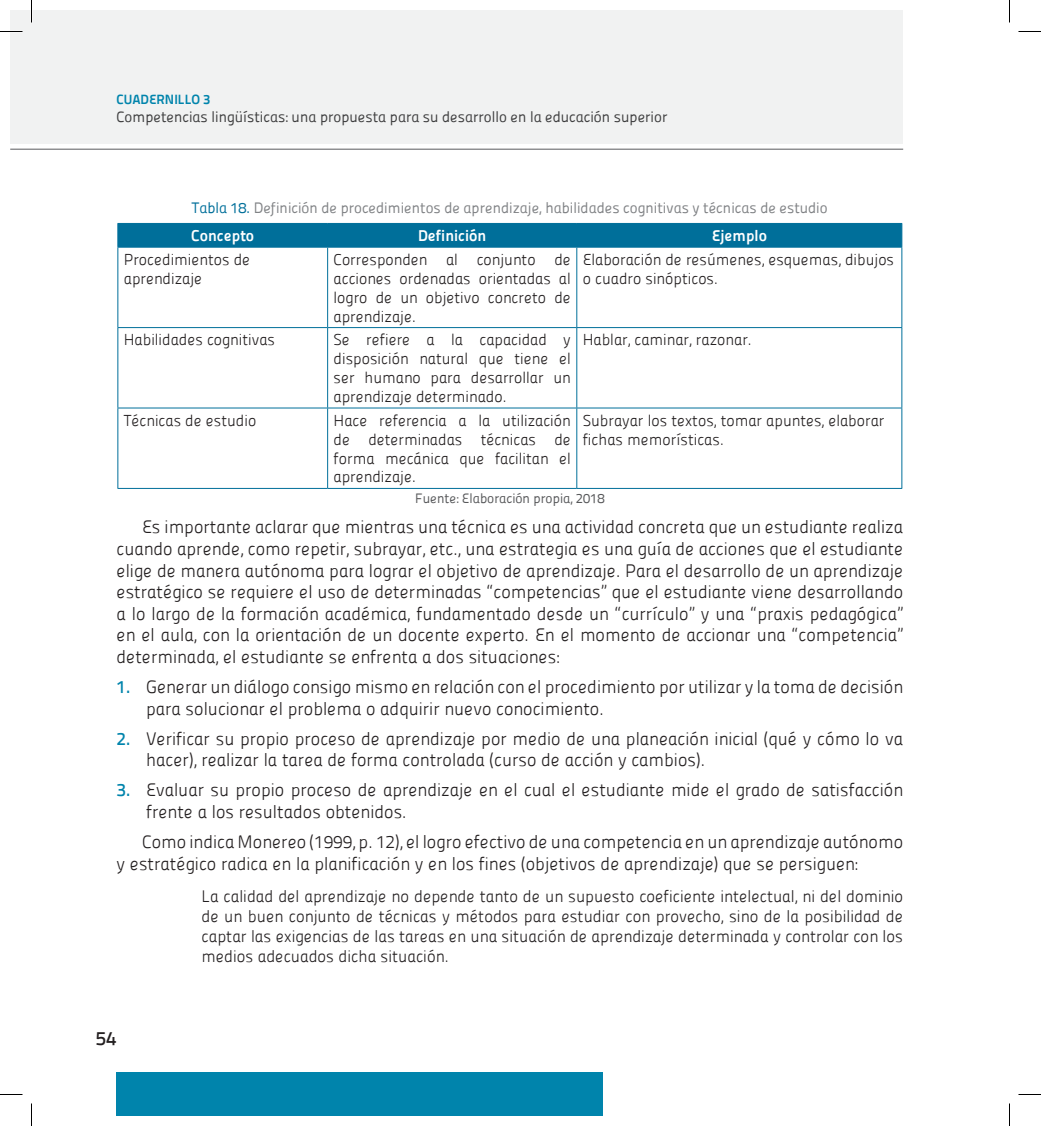
<style>
.page{position:relative;width:1041px;height:1126px;background:#fff}
.page>*{position:absolute;margin:0;border:0;box-sizing:border-box;transform-origin:0 0}
.t1{font:19.5px "Panefresco 600 wt";color:#231f20}
.t2{font:18px/21.6px "Panefresco 250 wt";color:#231f20}
.t3{font:16.5px/19.8px "Panefresco 250 wt";color:#231f20;text-align:justify}
.t4{font:15.75px/18.9px "Panefresco 250 wt";color:#231f20}
.t5{font:15.75px "Panefresco 800 wt";color:#fff}
.t6{font:15px "Panefresco 400 wt";color:#808285}
.t7{font:15px "Panefresco 400 wt";color:#3e3e3f}
.t8{font:13.5px "Panefresco 400 wt";color:#57585a}
.t9{font:13.5px "Panefresco 800 wt";color:#0084ac}
.s1{color:#006f9a}
.s2{font-family:"Panefresco 600 wt";color:#0084ac}
</style>
<div class="page">
<div style="left:10px;top:10px;width:893px;height:134px;background:#f1f2f2"></div>
<hr style="left:10px;top:149px;width:893px;height:1px;background:#6c6d70">
<div style="left:117px;top:1073px;width:486px;height:43px;background:#0084ac"></div>
<div style="left:117px;top:223px;width:785px;height:24px;background:#006f9a"></div>
<hr style="left:117px;top:247px;width:211px;height:1px;background:#006f9a">
<hr style="left:117px;top:248px;width:1px;height:79px;background:#006f9a">
<hr style="left:328px;top:247px;width:249px;height:1px;background:#006f9a">
<hr style="left:327px;top:248px;width:1px;height:79px;background:#006f9a">
<hr style="left:577px;top:247px;width:325px;height:1px;background:#006f9a">
<hr style="left:576px;top:248px;width:1px;height:79px;background:#006f9a">
<hr style="left:901px;top:248px;width:1px;height:79px;background:#006f9a">
<hr style="left:117px;top:327px;width:211px;height:1px;background:#006f9a">
<hr style="left:117px;top:328px;width:1px;height:80px;background:#006f9a">
<hr style="left:328px;top:327px;width:249px;height:1px;background:#006f9a">
<hr style="left:327px;top:328px;width:1px;height:80px;background:#006f9a">
<hr style="left:577px;top:327px;width:325px;height:1px;background:#006f9a">
<hr style="left:576px;top:328px;width:1px;height:80px;background:#006f9a">
<hr style="left:901px;top:328px;width:1px;height:80px;background:#006f9a">
<hr style="left:117px;top:408px;width:211px;height:1px;background:#006f9a">
<hr style="left:117px;top:408px;width:1px;height:80px;background:#006f9a">
<hr style="left:328px;top:408px;width:249px;height:1px;background:#006f9a">
<hr style="left:327px;top:408px;width:1px;height:80px;background:#006f9a">
<hr style="left:577px;top:408px;width:325px;height:1px;background:#006f9a">
<hr style="left:576px;top:408px;width:1px;height:80px;background:#006f9a">
<hr style="left:901px;top:408px;width:1px;height:80px;background:#006f9a">
<hr style="left:117px;top:488px;width:211px;height:1px;background:#006f9a">
<hr style="left:328px;top:488px;width:249px;height:1px;background:#006f9a">
<hr style="left:577px;top:488px;width:325px;height:1px;background:#006f9a">
<svg style="left:0;top:31px;width:22px;height:1px"></svg>
<svg style="left:1018px;top:31px;width:23px;height:1px"></svg>
<svg style="left:0;top:1094px;width:22px;height:1px"></svg>
<svg style="left:1018px;top:1094px;width:23px;height:1px"></svg>
<svg style="left:31px;top:0;width:1px;height:22px"></svg>
<svg style="left:31px;top:1103px;width:1px;height:23px"></svg>
<svg style="left:1009px;top:0;width:1px;height:22px"></svg>
<svg style="left:1009px;top:1103px;width:1px;height:23px"></svg>
<p class="t9" style="left:117px;top:89px;width:95px">CUADERNILLO 3</p>
<p class="t7" style="left:117px;top:106px;width:552px">Competencias lingüísticas: una propuesta para su desarrollo en la educación superior</p>
<p class="t6" style="left:192px;top:196px;width:637px"><span class="s1">Tabla 18.</span> Definición de procedimientos de aprendizaje, habilidades cognitivas y técnicas de estudio</p>
<p class="t5" style="left:191px;top:224px;width:64px">Concepto</p>
<p class="t5" style="left:418px;top:224px;width:70px">Definición</p>
<p class="t5" style="left:712px;top:224px;width:57px">Ejemplo</p>
<p class="t4" style="left:124px;top:249px;width:128px">Procedimientos de aprendizaje</p>
<p class="t4" style="left:334px;top:249px;width:239px;text-align:justify">Corresponden al conjunto de acciones ordenadas orientadas al logro de un objetivo concreto de aprendizaje.</p>
<p class="t4" style="left:583px;top:249px;width:313px">Elaboración de resúmenes, esquemas, dibujos o cuadro sinópticos.</p>
<p class="t4" style="left:124px;top:330px;width:153px">Habilidades cognitivas</p>
<p class="t4" style="left:334px;top:330px;width:239px;text-align:justify">Se refiere a la capacidad y disposición natural que tiene el ser humano para desarrollar un aprendizaje determinado.</p>
<p class="t4" style="left:583px;top:330px;width:171px">Hablar, caminar, razonar.</p>
<p class="t4" style="left:124px;top:410px;width:134px">Técnicas de estudio</p>
<p class="t4" style="left:334px;top:410px;width:239px;text-align:justify">Hace referencia a la utilización de determinadas técnicas de forma mecánica que facilitan el aprendizaje.</p>
<p class="t4" style="left:583px;top:410px;width:303px">Subrayar los textos, tomar apuntes, elaborar fichas memorísticas.</p>
<p class="t8" style="left:415px;top:489px;width:191px">Fuente: Elaboración propia, 2018</p>
<p class="t2" style="left:117px;top:515px;width:788px;text-align:justify;text-indent:26px">Es importante aclarar que mientras una técnica es una actividad concreta que un estudiante realiza cuando aprende, como repetir, subrayar, etc., una estrategia es una guía de acciones que el estudiante elige de manera autónoma para lograr el objetivo de aprendizaje. Para el desarrollo de un aprendizaje estratégico se requiere el uso de determinadas “competencias” que el estudiante viene desarrollando a lo largo de la formación académica, fundamentado desde un “currículo” y una “praxis pedagógica” en el aula, con la orientación de un docente experto. En el momento de accionar una “competencia” determinada, el estudiante se enfrenta a dos situaciones:</p>
<p class="t2" style="left:146px;top:675px;width:759px;text-indent:-30px"><span class="s2">1.</span> Generar un diálogo consigo mismo en relación con el procedimiento por utilizar y la toma de decisión para solucionar el problema o adquirir nuevo conocimiento.</p>
<p class="t2" style="left:146px;top:727px;width:758px;text-indent:-30px"><span class="s2">2.</span> Verificar su propio proceso de aprendizaje por medio de una planeación inicial (qué y cómo lo va hacer), realizar la tarea de forma controlada (curso de acción y cambios).</p>
<p class="t2" style="left:146px;top:778px;width:759px;text-indent:-30px"><span class="s2">3.</span> Evaluar su propio proceso de aprendizaje en el cual el estudiante mide el grado de satisfacción frente a los resultados obtenidos.</p>
<p class="t2" style="left:117px;top:830px;width:788px;text-indent:26px">Como indica Monereo (1999, p. 12), el logro efectivo de una competencia en un aprendizaje autónomo y estratégico radica en la planificación y en los fines (objetivos de aprendizaje) que se persiguen:</p>
<p class="t3" style="left:202px;top:886px;width:703px">La calidad del aprendizaje no depende tanto de un supuesto coeficiente intelectual, ni del dominio de un buen conjunto de técnicas y métodos para estudiar con provecho, sino de la posibilidad de captar las exigencias de las tareas en una situación de aprendizaje determinada y controlar con los medios adecuados dicha situación.</p>
<p class="t1" style="left:96px;top:1024px;width:22px">54</p>
</div>
